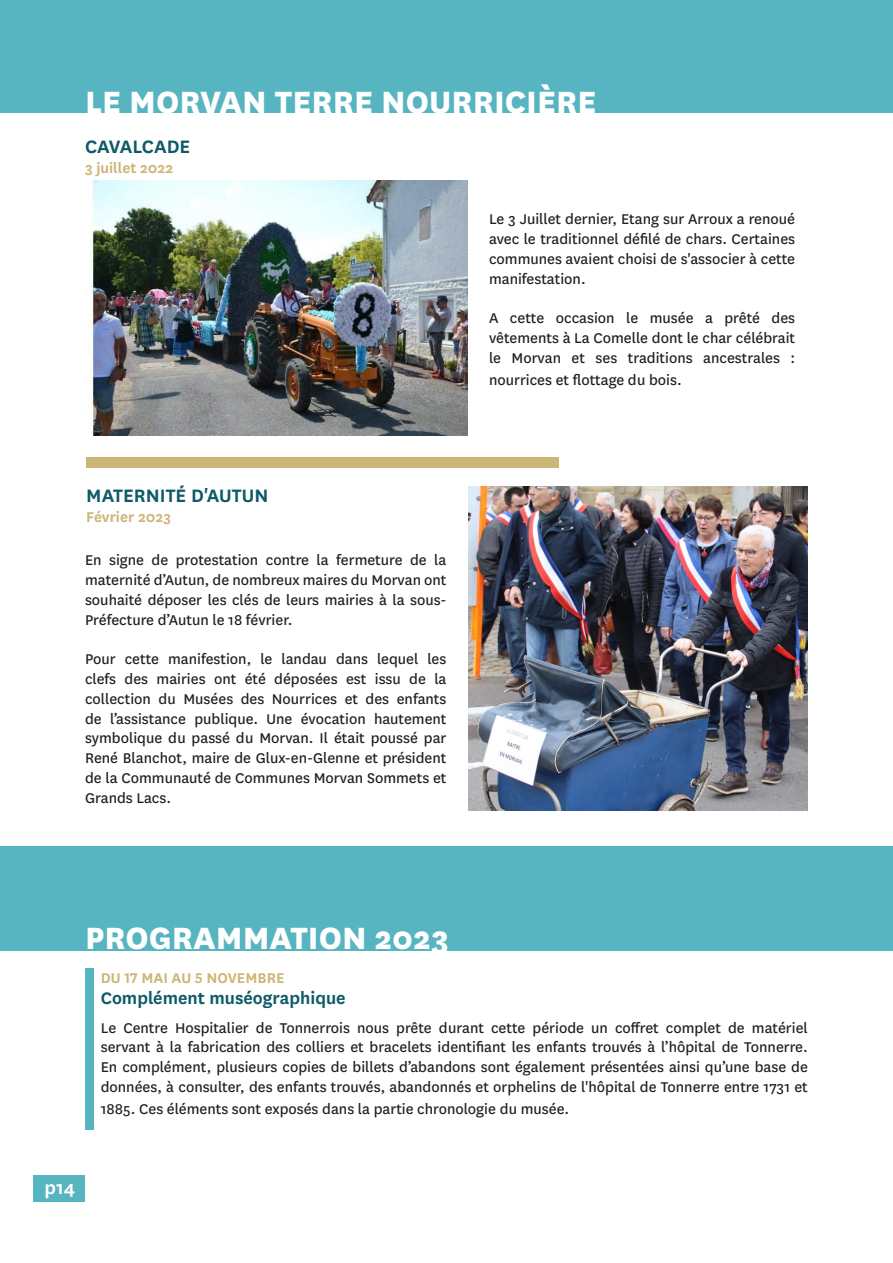
<style>
.page{position:relative;width:893px;height:1263px;background:#fff}
.page>*{position:absolute;margin:0;border:0;box-sizing:border-box;transform-origin:0 0}
.t1{font:800 36px "National";color:#fff}
.t2{font:600 21px "National";color:#0e5a67}
.t3{font:600 21px "National";color:#fff}
.t4{font:600 19.5px "National";color:#0e5a67}
.t5{font:16.5px/19.8px "National";color:#231f20;text-align:justify}
.t6{font:600 16.5px "National";color:#ccb576}
</style>
<div class="page">
<div style="left:34px;top:1176px;width:51px;height:26px;background:#56b5c0"></div>
<div style="left:0;top:0;width:893px;height:113px;background:#56b5c0"></div>
<img style="left:87px;top:180px;width:381px;height:255px">
<div style="left:86px;top:457px;width:472px;height:10px;background:#ccb576"></div>
<img style="left:468px;top:486px;width:340px;height:324px">
<div style="left:0;top:847px;width:893px;height:104px;background:#56b5c0"></div>
<div style="left:85px;top:969px;width:8px;height:161px;background:#56b5c0"></div>
<p class="t1" style="left:85px;top:76px;width:513px">LE MORVAN TERRE NOURRICIÈRE</p>
<p class="t2" style="left:85px;top:132px;width:107px">CAVALCADE</p>
<p class="t6" style="left:85px;top:157px;width:90px">3 juillet 2022</p>
<p class="t2" style="left:86px;top:481px;width:184px">MATERNITÉ D'AUTUN</p>
<p class="t6" style="left:86px;top:505px;width:86px">Février 2023</p>
<p class="t5" style="left:85px;top:549px;width:363px">En signe de protestation contre la fermeture de la maternité d’Autun, de nombreux maires du Morvan ont souhaité déposer les clés de leurs mairies à la sous-Préfecture d’Autun le 18 février.</p>
<p class="t5" style="left:85px;top:648px;width:363px">Pour cette manifestion, le landau dans lequel les clefs des mairies ont été déposées est issu de la collection du Musées des Nourrices et des enfants de l’assistance publique. Une évocation hautement symbolique du passé du Morvan. Il était poussé par René Blanchot, maire de Glux-en-Glenne et président de la Communauté de Communes Morvan Sommets et Grands Lacs.</p>
<p class="t5" style="left:489px;top:209px;width:308px">Le 3 Juillet dernier, Etang sur Arroux a renoué avec le traditionnel défilé de chars. Certaines communes avaient choisi de s'associer à cette manifestation.</p>
<p class="t5" style="left:489px;top:308px;width:308px">A cette occasion le musée a prêté des vêtements à La Comelle dont le char célébrait le Morvan et ses traditions ancestrales :</p>
<p class="t5" style="left:489px;top:369px;width:194px">nourrices et flottage du bois.</p>
<p class="t1" style="left:85px;top:911px;width:365px">PROGRAMMATION 2023</p>
<p class="t6" style="left:101px;top:967px;width:185px">DU 17 MAI AU 5 NOVEMBRE</p>
<p class="t4" style="left:101px;top:985px;width:246px">Complément muséographique</p>
<p class="t5" style="left:101px;top:1017px;width:709px">Le Centre Hospitalier de Tonnerrois nous prête durant cette période un coffret complet de matériel servant à la fabrication des colliers et bracelets identifiant les enfants trouvés à l’hôpital de Tonnerre.<br>En complément, plusieurs copies de billets d’abandons sont également présentées ainsi qu’une base de données, à consulter, des enfants trouvés, abandonnés et orphelins de l'hôpital de Tonnerre entre 1731 et</p>
<p class="t5" style="left:101px;top:1098px;width:470px">1885. Ces éléments sont exposés dans la partie chronologie du musée.</p>
<p class="t3" style="left:45px;top:1173px;width:32px">p14</p>
</div>
